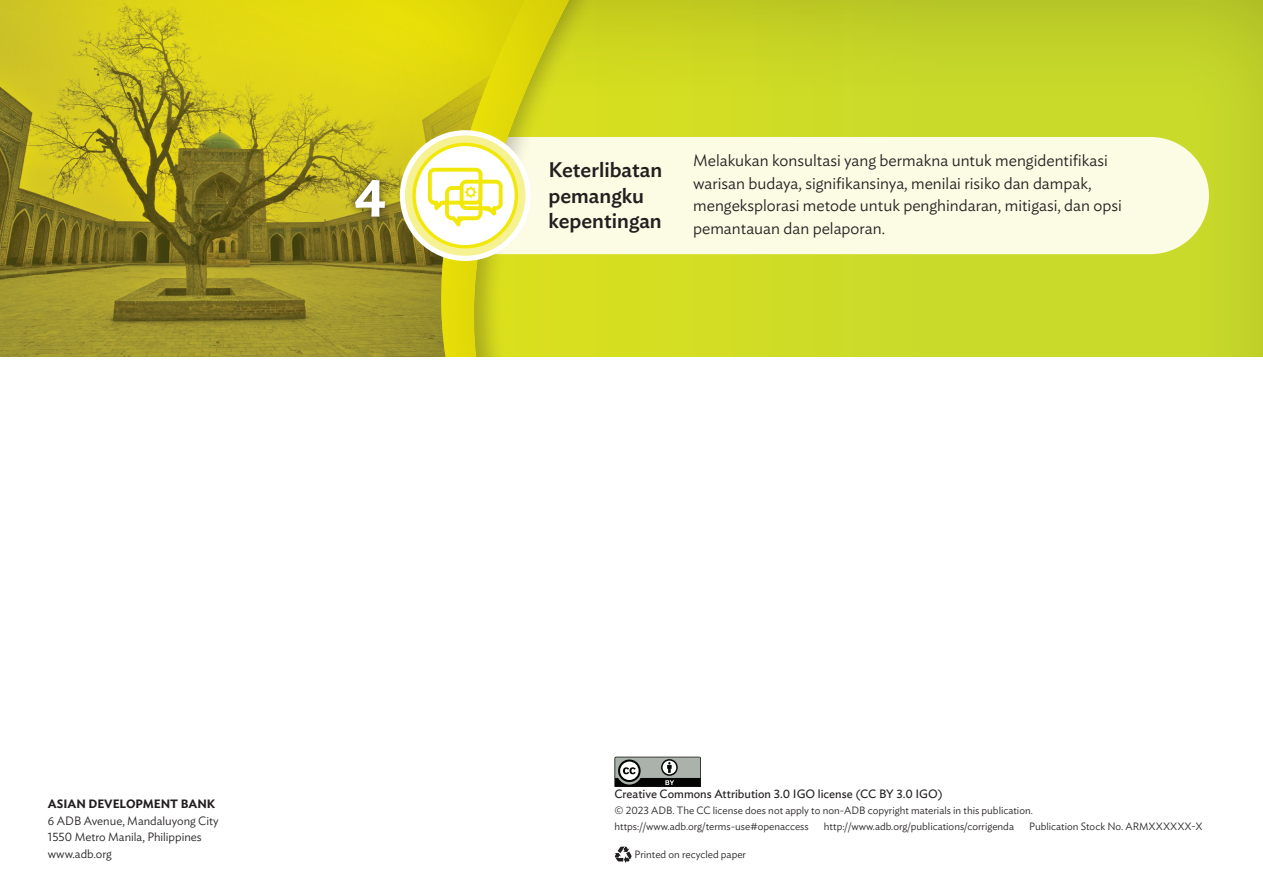
<style>
.page{position:relative;width:1263px;height:893px;background:#fff}
.page>*{position:absolute;margin:0;border:0;box-sizing:border-box;transform-origin:0 0}
.t1{font:600 52.5px "Ideal Sans";color:#fff}
.t2{font:500 21px/25.5px "Ideal Sans";color:#231f20}
.t3{font:300 16.5px/22.5px "Ideal Sans";color:#231f20}
.t4{font:300 12px "Ideal Sans";color:#231f20}
.t5{font:12px "Ideal Sans";color:#231f20}
.t6{font:600 12px "Ideal Sans";color:#231f20}
.t7{font:300 10.5px "Ideal Sans";color:#231f20}
</style>
<div class="page">
<div style="left:0;top:0;width:1263px;height:893px;background:#231f20;opacity:.28"></div>
<div style="left:57px;top:137px;width:1152px;height:117px;background:#fcfbe4;border-radius:59px"></div>
<svg style="left:0;top:0;width:779px;height:357px;background:#c4be36"></svg>
<div style="left:348px;top:172px;width:45px;height:53px;background:#231f20;opacity:.75"></div>
<div style="left:0;top:357px;width:1263px;height:536px;background:#fff"></div>
<svg style="left:614px;top:757px;width:87px;height:30px;background:#767a76"></svg>
<svg style="left:614px;top:847px;width:17px;height:16px"></svg>
<svg style="left:402px;top:133px;width:126px;height:125px;background:#f7f299"></svg>
<div style="left:400px;top:130px;width:131px;height:131px;border:5px solid #fff;border-radius:50%"></div>
<svg style="left:414px;top:144px;width:102px;height:103px;background:#fdfce3"></svg>
<div style="left:412px;top:143px;width:106px;height:105px;border:3px solid #f1e809;border-radius:50%"></div>
<svg style="left:428px;top:168px;width:75px;height:58px;background:#faf6a9"></svg>
<p class="t1" style="left:354px;top:157px;width:33px">4</p>
<p class="t2" style="left:548px;top:156px;width:115px">Keterlibatan pemangku</p>
<p class="t2" style="left:548px;top:207px;width:115px">kepentingan</p>
<p class="t3" style="left:693px;top:148px;width:430px">Melakukan konsultasi yang bermakna untuk mengidentifikasi warisan budaya, signifikansinya, menilai risiko dan dampak, mengeksplorasi metode untuk penghindaran, mitigasi, dan opsi pemantauan dan pelaporan.</p>
<p class="t5" style="left:614px;top:785px;width:330px">Creative Commons Attribution 3.0 IGO license (CC BY 3.0 IGO)</p>
<p class="t7" style="left:614px;top:802px;width:420px">© 2023 ADB. The CC license does not apply to non-ADB copyright materials in this publication.</p>
<p class="t7" style="left:614px;top:818px;width:196px">https://www.adb.org/terms-use#openaccess</p>
<p class="t7" style="left:824px;top:818px;width:192px">http://www.adb.org/publications/corrigenda</p>
<p class="t7" style="left:1029px;top:818px;width:175px">Publication Stock No. ARMXXXXXX-X</p>
<p class="t6" style="left:48px;top:795px;width:169px">ASIAN DEVELOPMENT BANK</p>
<p class="t4" style="left:48px;top:811px;width:172px">6 ADB Avenue, Mandaluyong City</p>
<p class="t4" style="left:48px;top:828px;width:155px">1550 Metro Manila, Philippines</p>
<p class="t4" style="left:48px;top:844px;width:66px">www.adb.org</p>
<p class="t7" style="left:635px;top:846px;width:113px">Printed on recycled paper</p>
</div>
